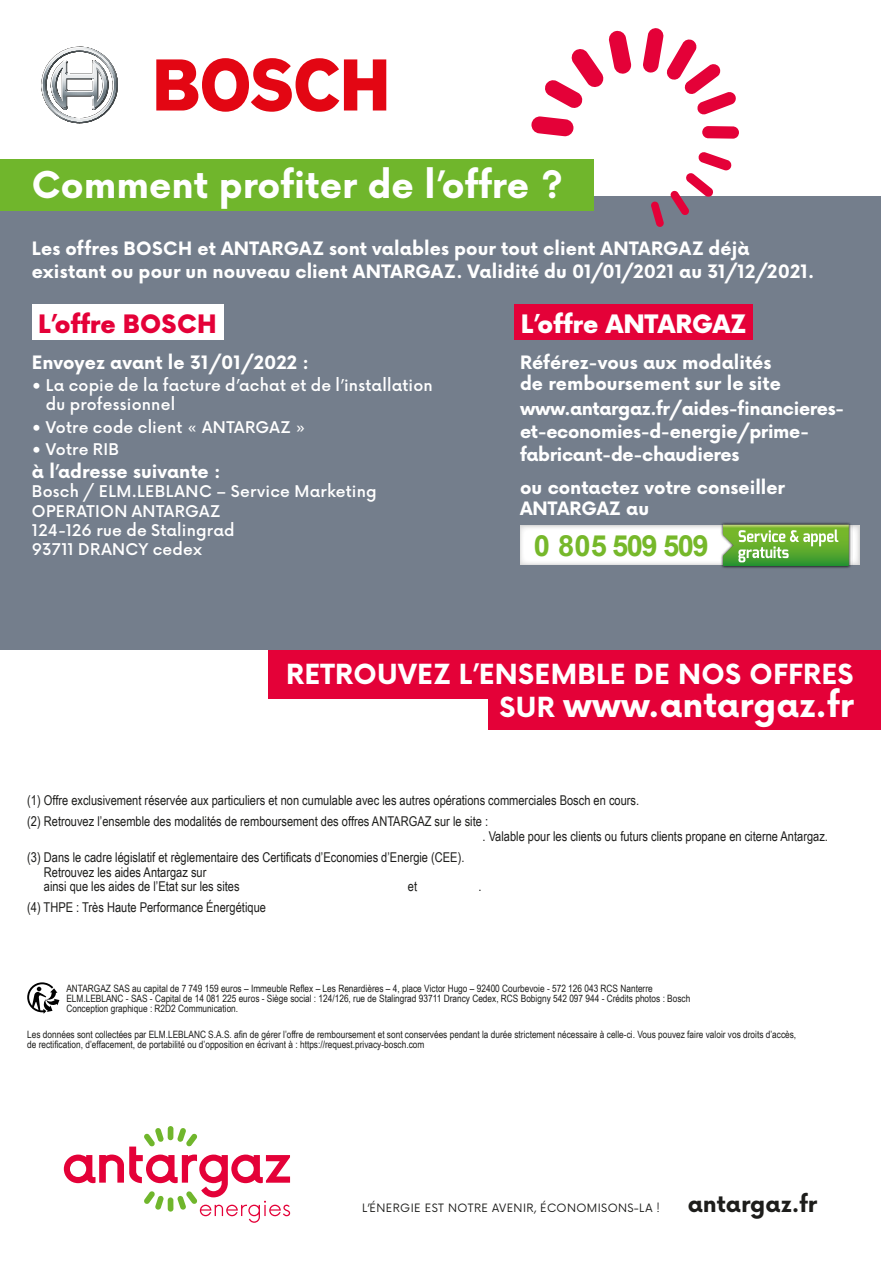
<style>
.page{position:relative;width:881px;height:1276px;background:#fff}
.page>*{position:absolute;margin:0;border:0;box-sizing:border-box;transform-origin:0 0}
.t1{font:700 36px "Now";color:#fff}
.t2{font:700 33.75px "Now";color:#fff}
.t3{font:700 29.25px "Arial";letter-spacing:-.05em;color:#76b82a}
.t4{font:700 27px "Now";letter-spacing:.01em;color:#fff}
.t5{font:900 24.75px "Now";color:#fff}
.t6{font:900 24.75px "Now";letter-spacing:.005em;color:#e40138}
.t7{font:700 22.5px "Now";color:#1d1d1b}
.t8{font:700 18px/21.4px "Now";color:#fff}
.t9{font:700 18px/22.5px "Now";letter-spacing:-.02em;color:#fff}
.t10{font:500 15.75px/19.1px "Now";letter-spacing:.015em;color:#fff}
.t11{font:13.5px/14.6px "Arial Narrow";color:#1d1d1b}
.t12{font:11.25px "Now";letter-spacing:.035em;color:#1d1d1b}
.t13{font:10.12px/10.1px "Arial Narrow";color:#1d1d1b}
.s1{font-size:27px}
</style>
<div class="page">
<div style="left:488px;top:679px;width:392px;height:51px;background:#e40138"></div>
<div style="left:268px;top:648px;width:612px;height:51px;background:#e40138"></div>
<div style="left:0;top:196px;width:880px;height:453px;background:#747e8c"></div>
<div style="left:0;top:159px;width:592px;height:51px;background:#70b62c"></div>
<div style="left:519px;top:526px;width:339px;height:39px;background:linear-gradient(to bottom,#fefefe,#fdfdfd)"></div>
<img style="left:719px;top:522px;width:133px;height:46px">
<svg style="left:722px;top:525px;width:126px;height:41px;background:#7cba54"></svg>
<div style="left:32px;top:305px;width:191px;height:35px;background:#fff"></div>
<svg style="left:27px;top:982px;width:32px;height:31px"></svg>
<svg style="left:64px;top:1126px;width:226px;height:96px"></svg>
<svg style="left:531px;top:116px;width:42px;height:21px"></svg>
<svg style="left:545px;top:30px;width:86px;height:78px"></svg>
<svg style="left:643px;top:28px;width:93px;height:87px"></svg>
<svg style="left:702px;top:126px;width:36px;height:13px"></svg>
<svg style="left:651px;top:152px;width:80px;height:75px"></svg>
<div style="left:514px;top:305px;width:238px;height:35px;background:#e40138"></div>
<svg style="left:41px;top:47px;width:77px;height:76px"></svg>
<svg style="left:156px;top:58px;width:230px;height:54px"></svg>
<p class="t1" style="left:32px;top:158px;width:532px">Comment profiter de l’offre ?</p>
<p class="t8" style="left:32px;top:237px;width:783px;line-height:22.5px">Les offres BOSCH et ANTARGAZ sont valables pour tout client ANTARGAZ déjà existant ou pour un nouveau client ANTARGAZ. Validité du 01/01/2021 au 31/12/2021.</p>
<p class="t6" style="left:38px;top:306px;width:180px">L’offre BOSCH</p>
<p class="t8" style="left:32px;top:351px;width:278px">Envoyez avant le 31/01/2022 :</p>
<p class="t10" style="left:46px;top:375px;width:388px;text-indent:-14px">• La copie de la facture d’achat et de l’installation du professionnel</p>
<p class="t10" style="left:32px;top:416px;width:275px">• Votre code client « ANTARGAZ »</p>
<p class="t10" style="left:32px;top:439px;width:89px">• Votre RIB</p>
<p class="t8" style="left:32px;top:460px;width:190px">à l’adresse suivante :</p>
<p class="t10" style="left:32px;top:481px;width:346px">Bosch / ELM.LEBLANC – Service Marketing</p>
<p class="t10" style="left:32px;top:500px;width:190px">OPERATION ANTARGAZ</p>
<p class="t10" style="left:32px;top:519px;width:204px">124-126 rue de Stalingrad</p>
<p class="t10" style="left:32px;top:538px;width:171px">93711 DRANCY cedex</p>
<p class="t5" style="left:520px;top:306px;width:227px">L’offre ANTARGAZ</p>
<p class="t8" style="left:520px;top:351px;width:262px">Référez-vous aux modalités de remboursement sur le site</p>
<p class="t9" style="left:520px;top:397px;width:326px">www.antargaz.fr/aides-financieres&shy;et-economies-d-energie/prime&shy;fabricant-de-chaudieres</p>
<p class="t8" style="left:520px;top:476px;width:266px">ou contactez votre conseiller<br>ANTARGAZ au</p>
<p class="t3" style="left:533px;top:526px;width:176px">0 805 509 509</p>
<p class="t4" style="left:286px;top:654px;width:569px">RETROUVEZ L’ENSEMBLE DE NOS OFFRES</p>
<p class="t2" style="left:499px;top:680px;width:355px"><span class="s1">SUR</span> www.antargaz.fr</p>
<p class="t11" style="left:27px;top:793px;width:613px">(1) Offre exclusivement réservée aux particuliers et non cumulable avec les autres opérations commerciales Bosch en cours.</p>
<p class="t11" style="left:482px;top:814px;width:347px;text-indent:-455px">(2) Retrouvez l’ensemble des modalités de remboursement des offres ANTARGAZ sur le site :<br>. Valable pour les clients ou futurs clients propane en citerne Antargaz.</p>
<p class="t11" style="left:44px;top:849px;width:422px;text-indent:-17px">(3) Dans le cadre législatif et règlementaire des Certificats d’Economies d’Energie (CEE).<br>Retrouvez les aides Antargaz sur<br>ainsi que les aides de l’Etat sur les sites</p>
<p class="t11" style="left:408px;top:878px;width:11px">et</p>
<p class="t11" style="left:478px;top:878px;width:5px">.</p>
<p class="t11" style="left:27px;top:899px;width:240px">(4) THPE : Très Haute Performance Énergétique</p>
<p class="t13" style="left:66px;top:983px;width:587px">ANTARGAZ SAS au capital de 7 749 159 euros – Immeuble Reflex – Les Renardières – 4, place Victor Hugo – 92400 Courbevoie - 572 126 043 RCS Nanterre</p>
<p class="t13" style="left:66px;top:993px;width:625px">ELM.LEBLANC - SAS - Capital de 14 081 225 euros - Siège social : 124/126, rue de Stalingrad 93711 Drancy Cedex, RCS Bobigny 542 097 944 - Crédits photos : Bosch</p>
<p class="t13" style="left:66px;top:1003px;width:173px">Conception graphique : R2D2 Communication.</p>
<p class="t13" style="left:27px;top:1029px;width:770px">Les données sont collectées par ELM.LEBLANC S.A.S. afin de gérer l’offre de remboursement et sont conservées pendant la durée strictement nécessaire à celle-ci. Vous pouvez faire valoir vos droits d’accès, de rectification, d’effacement, de portabilité ou d’opposition en écrivant à : https://request.privacy-bosch.com</p>
<p class="t12" style="left:362px;top:1199px;width:299px">L’ÉNERGIE EST NOTRE AVENIR, ÉCONOMISONS-LA !</p>
<p class="t7" style="left:687px;top:1187px;width:131px">antargaz.fr</p>
</div>
